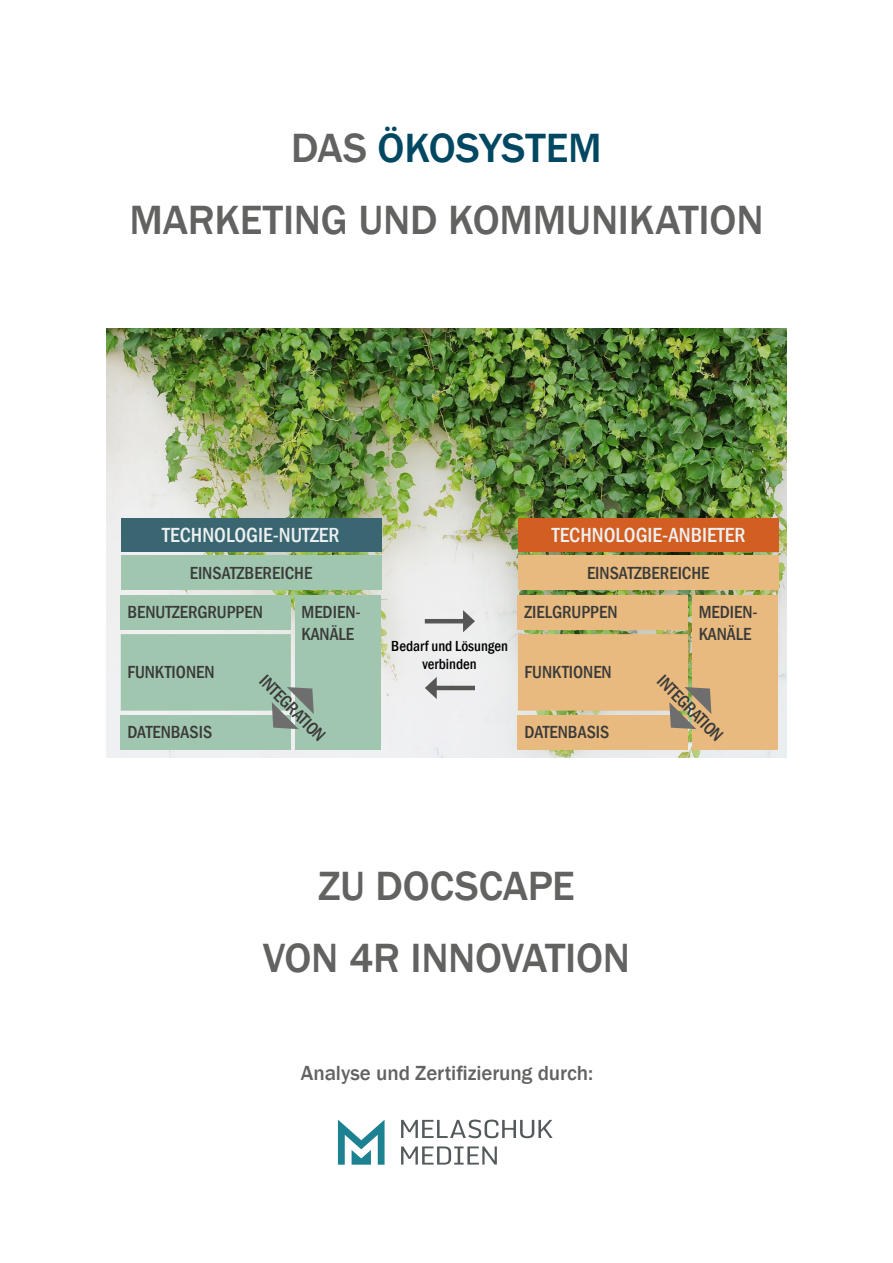
<style>
.page{position:relative;width:893px;height:1263px;background:#fff}
.page>*{position:absolute;margin:0;border:0;box-sizing:border-box;transform-origin:0 0}
.ÜS_ohneNr_Cover-1{font:500 42px "Franklin Gothic";letter-spacing:-.005em;color:#626261}
.ÜS_ohneNr_Cover-2{font:500 42px "Franklin Gothic";letter-spacing:-.01em;color:#626261}
.ÜS_ohneNr_Cover-1-2{font:500 42px "Franklin Gothic";letter-spacing:-.005em;color:#004862}
.t1{font:500 condensed 21px "Franklin Gothic";color:#edf0f1}
.ÜS_ohneNr_Cover-2-2{font:500 21px "Franklin Gothic";letter-spacing:-.005em;color:#626261}
.t2{font:500 condensed 18px/21.6px "Franklin Gothic";color:#3a3a39}
.t3{font:500 condensed 15px/18px "Franklin Gothic";color:#000;text-align:center}
.s1{color:#626261}
</style>
<div class="page">
<img style="left:106px;top:328px;width:681px;height:430px">
<svg style="left:338px;top:1119px;width:47px;height:46px"></svg>
<svg style="left:401px;top:1119px;width:152px;height:19px"></svg>
<svg style="left:401px;top:1146px;width:96px;height:18px"></svg>
<div style="left:121px;top:595px;width:170px;height:35px;background:#a1c6af"></div>
<div style="left:295px;top:595px;width:86px;height:155px;background:#a1c6af"></div>
<div style="left:121px;top:634px;width:170px;height:77px;background:#a1c6af"></div>
<div style="left:121px;top:715px;width:170px;height:35px;background:#a1c6af"></div>
<div style="left:121px;top:518px;width:260px;height:33px;background:#396670"></div>
<hr style="left:433px;top:686px;width:42px;height:4px;background:#565655">
<svg style="left:425px;top:677px;width:12px;height:22px"></svg>
<hr style="left:425px;top:619px;width:42px;height:4px;background:#565655">
<svg style="left:463px;top:610px;width:12px;height:22px"></svg>
<div style="left:518px;top:595px;width:170px;height:35px;background:#e8ba7f"></div>
<div style="left:692px;top:595px;width:86px;height:155px;background:#e8ba7f"></div>
<div style="left:518px;top:634px;width:170px;height:77px;background:#e8ba7f"></div>
<div style="left:518px;top:715px;width:170px;height:35px;background:#e8ba7f"></div>
<div style="left:518px;top:518px;width:260px;height:33px;background:#d35e21"></div>
<svg style="left:272px;top:687px;width:42px;height:42px"></svg>
<svg style="left:669px;top:687px;width:42px;height:42px"></svg>
<div style="left:121px;top:555px;width:260px;height:35px;background:#a1c6af"></div>
<div style="left:518px;top:555px;width:260px;height:35px;background:#e8ba7f"></div>
<p class="ÜS_ohneNr_Cover-1-2" style="left:291px;top:122px;width:312px"><span class="s1">DAS</span> ÖKOSYSTEM</p>
<p class="ÜS_ohneNr_Cover-1" style="left:129px;top:194px;width:636px">MARKETING UND KOMMUNIKATION</p>
<p class="t1" style="left:162px;top:521px;width:179px">TECHNOLOGIE-NUTZER</p>
<p class="t1" style="left:552px;top:521px;width:195px">TECHNOLOGIE-ANBIETER</p>
<p class="t2" style="left:190px;top:562px;width:124px">EINSATZBEREICHE</p>
<p class="t2" style="left:587px;top:562px;width:124px">EINSATZBEREICHE</p>
<p class="t2" style="left:127px;top:601px;width:137px">BENUTZERGRUPPEN</p>
<p class="t2" style="left:525px;top:601px;width:95px">ZIELGRUPPEN</p>
<p class="t2" style="left:301px;top:601px;width:61px">MEDIEN-<br>KANÄLE</p>
<p class="t2" style="left:699px;top:601px;width:61px">MEDIEN-<br>KANÄLE</p>
<p class="t3" style="left:391px;top:637px;width:118px">Bedarf und Lösungen verbinden</p>
<p class="t2" style="left:127px;top:661px;width:89px">FUNKTIONEN</p>
<p class="t2" style="left:525px;top:661px;width:89px">FUNKTIONEN</p>
<p class="t2" style="left:270px;top:670px;width:87px;rotate:45deg">INTEGRATION</p>
<p class="t2" style="left:668px;top:670px;width:87px;rotate:45deg">INTEGRATION</p>
<p class="t2" style="left:127px;top:721px;width:86px">DATENBASIS</p>
<p class="t2" style="left:525px;top:721px;width:86px">DATENBASIS</p>
<p class="ÜS_ohneNr_Cover-2" style="left:318px;top:860px;width:258px">ZU DOCSCAPE</p>
<p class="ÜS_ohneNr_Cover-2" style="left:263px;top:932px;width:369px">VON 4R INNOVATION</p>
<p class="ÜS_ohneNr_Cover-2-2" style="left:301px;top:1060px;width:294px">Analyse und Zertifizierung durch:</p>
</div>
